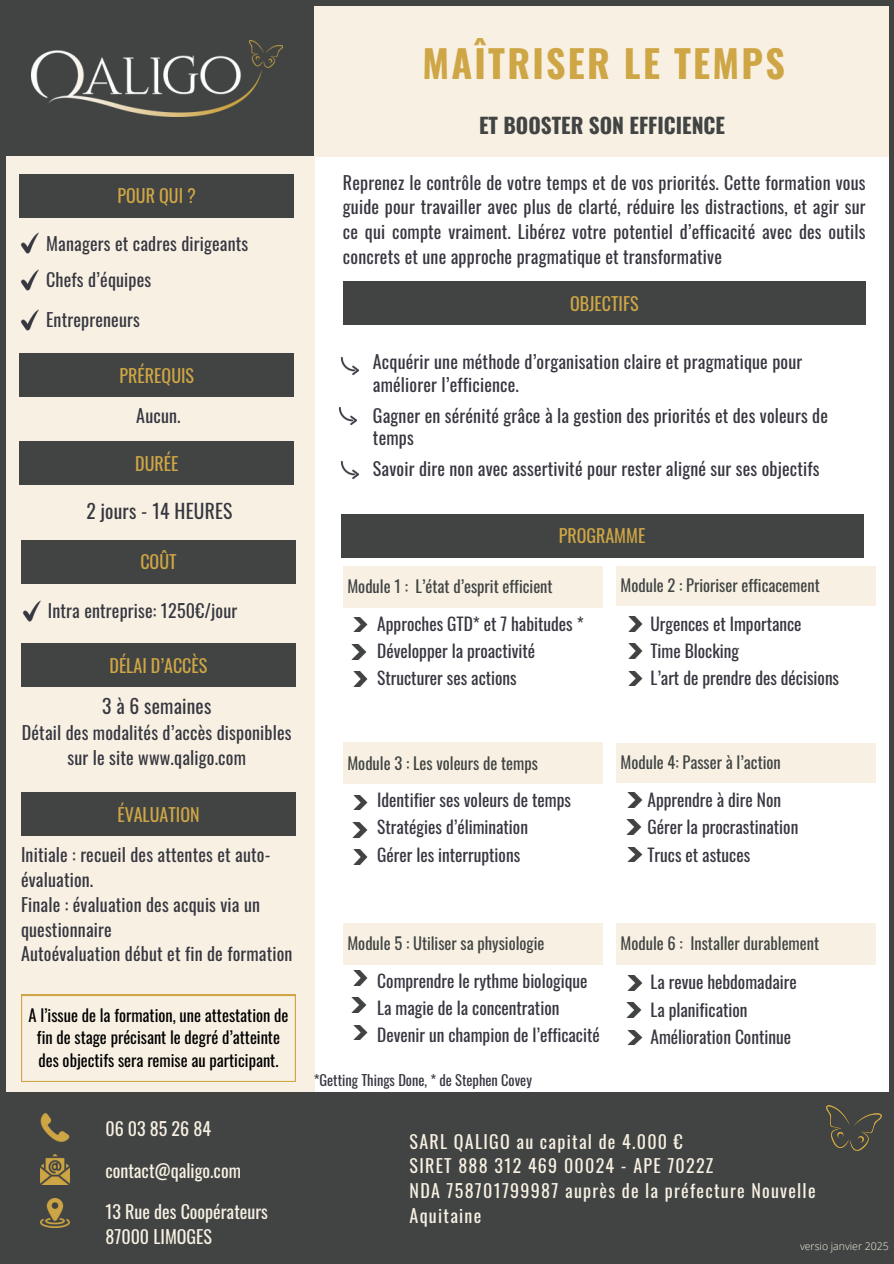
<style>
.page{position:relative;width:894px;height:1264px;background:#fff}
.page>*{position:absolute;margin:0;border:0;box-sizing:border-box;transform-origin:0 0}
.t1{font:700 37.95px "Oswald";letter-spacing:.06em;color:#cfa645}
.t2{font:700 21.3px "Oswald";color:#414443}
.t3{font:19.5px "Oswald";letter-spacing:.01em;color:#373741}
.t4{font:18px/24.8px "Oswald";letter-spacing:.01em;color:#373741}
.t5{font:18px/24.8px "Oswald";letter-spacing:.07em;color:#f8f1e3}
.t6{font:18px "Oswald";color:#cfa645}
.t7{font:18px/24.8px "Oswald";color:#f8f1e3}
.t8{font:17.4px/27.3px "Oswald";color:#373741}
.t9{font:16.5px "Oswald";color:#414443}
.t10{font:16.5px/22.5px "Oswald";color:#000;text-align:center}
.t11{font:14.4px "Oswald";color:#373741}
.t12{font:300 10.5px "Open Sans";color:#f8f1e3}
</style>
<div class="page">
<div style="left:0;top:1px;width:314px;height:155px;background:#414443"></div>
<div style="left:0;top:156px;width:314px;height:1107px;background:#f8f1e3"></div>
<img style="left:31px;top:40px;width:251px;height:77px">
<div style="left:0;top:1092px;width:893px;height:171px;background:#414443"></div>
<div style="left:19px;top:174px;width:275px;height:43px;background:#414443"></div>
<svg style="left:21px;top:994px;width:274px;height:87px"></svg>
<div style="left:343px;top:281px;width:522px;height:44px;background:#414443"></div>
<div style="left:340px;top:514px;width:523px;height:43px;background:#414443"></div>
<img style="left:340px;top:357px;width:19px;height:18px">
<img style="left:338px;top:407px;width:19px;height:18px">
<img style="left:340px;top:461px;width:19px;height:18px">
<div style="left:313px;top:0;width:580px;height:156px;background:#f8f1e3"></div>
<img style="left:826px;top:1105px;width:55px;height:45px">
<img style="left:41px;top:1113px;width:29px;height:29px">
<img style="left:41px;top:1198px;width:29px;height:29px">
<img style="left:41px;top:1154px;width:29px;height:29px">
<div style="left:0;top:1px;width:6px;height:1262px;background:#414443"></div>
<div style="left:888px;top:0;width:5px;height:1252px;background:#414443"></div>
<div style="left:3px;top:0;width:890px;height:6px;background:#414443"></div>
<div style="left:343px;top:566px;width:259px;height:41px;background:#f8f1e3"></div>
<div style="left:616px;top:566px;width:258px;height:40px;background:#f8f1e3"></div>
<div style="left:343px;top:742px;width:259px;height:42px;background:#f8f1e3"></div>
<div style="left:343px;top:923px;width:259px;height:41px;background:#f8f1e3"></div>
<div style="left:616px;top:923px;width:258px;height:41px;background:#f8f1e3"></div>
<div style="left:616px;top:743px;width:258px;height:39px;background:#f8f1e3"></div>
<img style="left:20px;top:232px;width:19px;height:22px">
<img style="left:20px;top:269px;width:19px;height:21px">
<img style="left:20px;top:309px;width:19px;height:21px">
<img style="left:353px;top:617px;width:14px;height:14px">
<img style="left:352px;top:644px;width:14px;height:15px">
<img style="left:353px;top:671px;width:14px;height:15px">
<img style="left:353px;top:795px;width:14px;height:14px">
<img style="left:353px;top:849px;width:14px;height:15px">
<img style="left:627px;top:792px;width:15px;height:15px">
<img style="left:627px;top:820px;width:14px;height:14px">
<img style="left:627px;top:847px;width:15px;height:15px">
<img style="left:628px;top:616px;width:14px;height:15px">
<img style="left:629px;top:644px;width:13px;height:14px">
<img style="left:628px;top:671px;width:14px;height:15px">
<img style="left:353px;top:970px;width:14px;height:15px">
<img style="left:352px;top:997px;width:14px;height:15px">
<img style="left:353px;top:1025px;width:14px;height:14px">
<img style="left:627px;top:975px;width:15px;height:15px">
<img style="left:626px;top:1002px;width:15px;height:15px">
<img style="left:627px;top:1030px;width:15px;height:14px">
<img style="left:352px;top:822px;width:15px;height:15px">
<div style="left:19px;top:353px;width:275px;height:44px;background:#414443"></div>
<div style="left:19px;top:441px;width:275px;height:44px;background:#414443"></div>
<div style="left:21px;top:539px;width:275px;height:44px;background:#414443"></div>
<img style="left:22px;top:600px;width:19px;height:21px">
<div style="left:21px;top:792px;width:275px;height:44px;background:#414443"></div>
<div style="left:21px;top:643px;width:275px;height:44px;background:#414443"></div>
<p class="t6" style="left:117px;top:182px;width:80px">POUR QUI ?</p>
<h5 class="t4" style="left:46px;top:230px;width:204px">Managers et cadres dirigeants</h5>
<p class="t4" style="left:46px;top:266px;width:107px">Chefs d’équipes</p>
<h5 class="t4" style="left:46px;top:306px;width:95px">Entrepreneurs</h5>
<p class="t6" style="left:119px;top:361px;width:76px">PRÉREQUIS</p>
<h4 class="t4" style="left:136px;top:402px;width:46px">Aucun.</h4>
<p class="t6" style="left:135px;top:449px;width:45px">DURÉE</p>
<h5 class="t3" style="left:86px;top:496px;width:147px">2 jours - 14 HEURES</h5>
<p class="t6" style="left:140px;top:547px;width:38px">COÛT</p>
<p class="t4" style="left:48px;top:597px;width:191px">Intra entreprise: 1250€/jour</p>
<p class="t6" style="left:109px;top:651px;width:99px">DÉLAI D’ACCÈS</p>
<p class="t3" style="left:102px;top:691px;width:111px">3 à 6 semaines</p>
<p class="t4" style="left:22px;top:719px;width:271px;text-align:center">Détail des modalités d’accès disponibles sur le site www.qaligo.com</p>
<p class="t6" style="left:117px;top:800px;width:84px">ÉVALUATION</p>
<h5 class="t4" style="left:21px;top:841px;width:251px">Initiale : recueil des attentes et auto&shy;évaluation.</h5>
<h5 class="t4" style="left:21px;top:891px;width:240px">Finale : évaluation des acquis via un questionnaire</h5>
<h5 class="t4" style="left:21px;top:940px;width:273px">Autoévaluation début et fin de formation</h5>
<h1 class="t10" style="left:29px;top:1003px;width:261px">A l’issue de la formation, une attestation de fin de stage précisant le degré d’atteinte des objectifs sera remise au participant.</h1>
<h5 class="t5" style="left:105px;top:1115px;width:107px">06 03 85 26 84</h5>
<h4 class="t7" style="left:105px;top:1156px;width:137px">contact@qaligo.com</h4>
<p class="t7" style="left:105px;top:1198px;width:164px">13 Rue des Coopérateurs<br>87000 LIMOGES</p>
<h4 class="t1" style="left:422px;top:34px;width:364px">MAÎTRISER LE TEMPS</h4>
<h2 class="t2" style="left:479px;top:108px;width:247px">ET BOOSTER SON EFFICIENCE</h2>
<h5 class="t4" style="left:343px;top:169px;width:524px;text-align:justify">Reprenez le contrôle de votre temps et de vos priorités. Cette formation vous guide pour travailler avec plus de clarté, réduire les distractions, et agir sur ce qui compte vraiment. Libérez votre potentiel d’efficacité avec des outils concrets et une approche pragmatique et transformative</h5>
<p class="t6" style="left:570px;top:289px;width:70px">OBJECTIFS</p>
<h5 class="t4" style="left:373px;top:350px;width:430px;line-height:22.5px">Acquérir une méthode d’organisation claire et pragmatique pour améliorer l’efficience.</h5>
<h4 class="t4" style="left:373px;top:403px;width:456px;line-height:22.5px">Gagner en sérénité grâce à la gestion des priorités et des voleurs de temps</h4>
<p class="t4" style="left:373px;top:456px;width:448px">Savoir dire non avec assertivité pour rester aligné sur ses objectifs</p>
<p class="t6" style="left:558px;top:521px;width:88px">PROGRAMME</p>
<p class="t9" style="left:347px;top:573px;width:207px">Module 1 : L’état d’esprit efficient</p>
<h4 class="t9" style="left:620px;top:572px;width:201px">Module 2 : Prioriser efficacement</h4>
<p class="t8" style="left:377px;top:609px;width:208px">Approches GTD* et 7 habitudes *<br>Développer la proactivité<br>Structurer ses actions</p>
<p class="t9" style="left:347px;top:750px;width:192px">Module 3 : Les voleurs de temps</p>
<h4 class="t8" style="left:377px;top:785px;width:195px">Identifier ses voleurs de temps<br>Stratégies d’élimination<br>Gérer les interruptions</h4>
<h5 class="t8" style="left:650px;top:609px;width:190px">Urgences et Importance<br>Time Blocking<br>L’art de prendre des décisions</h5>
<h5 class="t9" style="left:620px;top:749px;width:162px">Module 4: Passer à l’action</h5>
<h4 class="t8" style="left:647px;top:785px;width:152px">Apprendre à dire Non<br>Gérer la procrastination<br>Trucs et astuces</h4>
<h5 class="t9" style="left:347px;top:930px;width:198px">Module 5 : Utiliser sa physiologie</h5>
<p class="t9" style="left:620px;top:930px;width:200px">Module 6 : Installer durablement</p>
<h5 class="t8" style="left:377px;top:966px;width:224px">Comprendre le rythme biologique<br>La magie de la concentration<br>Devenir un champion de l’efficacité</h5>
<p class="t11" style="left:313px;top:1068px;width:220px">*Getting Things Done, * de Stephen Covey</p>
<p class="t8" style="left:650px;top:967px;width:148px">La revue hebdomadaire<br>La planification<br>Amélioration Continue</p>
<h4 class="t5" style="left:409px;top:1128px;width:407px">SARL QALIGO au capital de 4.000 €<br>SIRET 888 312 469 00024 - APE 7022Z<br>NDA 758701799987 auprès de la préfecture Nouvelle<br>Aquitaine</h4>
<h3 class="t12" style="left:799px;top:1238px;width:90px">versio janvier 2025</h3>
</div>
